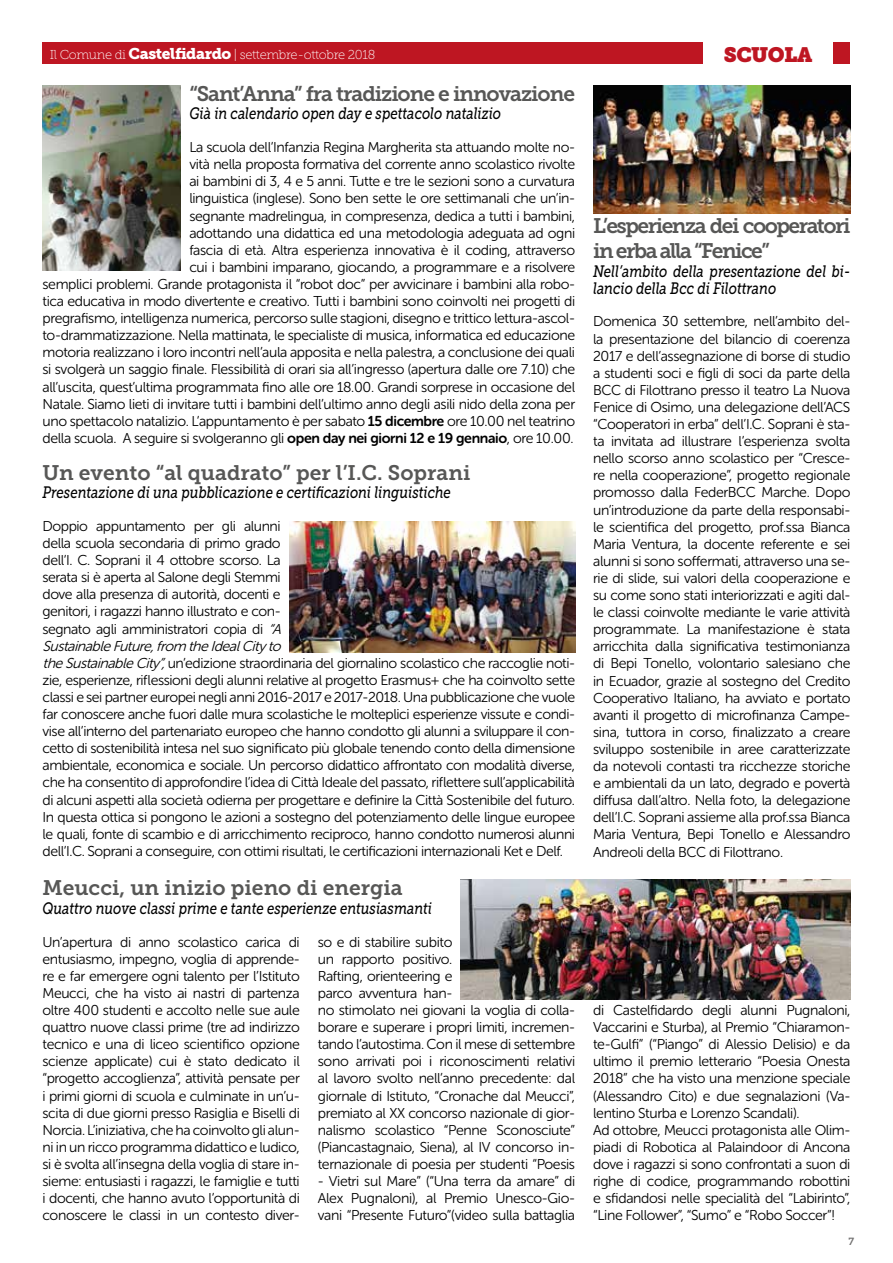
<style>
.page{position:relative;width:893px;height:1263px;background:#fff}
.page>*{position:absolute;margin:0;border:0;box-sizing:border-box;transform-origin:0 0}
.t1{font:21px "Museo Slab 700";color:#575756}
.t2{font:21px/24.8px "Museo Slab 700";letter-spacing:-.07em;color:#575756}
.t3{font:21px "Museo Slab 700";letter-spacing:-.05em;color:#575756}
.t4{font:20.7px "Museo Slab";letter-spacing:-.025em;color:#be1622}
.t5{font:italic 16.5px/17.1px "Museo Slab 500";color:#000;scale:.8 1}
.t6{font:14.25px/17.1px "Museo Sans Rounded 300";letter-spacing:-.025em;color:#000}
.t7{font:12.9px "Museo Slab 100";letter-spacing:-.025em;color:#fff}
.t8{font:10.35px "Museo Slab 700";color:#706f6f}
.s1{font-family:"Museo Slab 900";font-size:15.45px}
.s2{font-family:"Museo Sans Rounded 700"}
.s3{font-style:italic}
</style>
<div class="page">
<div style="left:43px;top:43px;width:807px;height:21px;background:#be1622"></div>
<div style="left:703px;top:37px;width:130px;height:35px;background:#fff"></div>
<img style="left:593px;top:85px;width:257px;height:128px">
<img style="left:289px;top:522px;width:286px;height:130px">
<img style="left:461px;top:879px;width:389px;height:121px">
<img style="left:43px;top:85px;width:138px;height:185px">
<p class="t7" style="left:50px;top:48px;width:327px">Il Comune di <span class="s1">Castelfidardo</span> | settembre-ottobre 2018</p>
<h2 class="t4" style="left:724px;top:43px;width:90px">SCUOLA</h2>
<h1 class="t3" style="left:189px;top:82px;width:387px">“Sant’Anna” fra tradizione e innovazione</h1>
<p class="t5" style="left:189px;top:105px;width:391px">Già in calendario open day e spettacolo natalizio</p>
<p class="t6" style="left:43px;top:139px;width:534px;text-align:right">La scuola dell’Infanzia Regina Margherita sta attuando molte no-<br>vità nella proposta formativa del corrente anno scolastico rivolte<br>ai bambini di 3, 4 e 5 anni. Tutte e tre le sezioni sono a curvatura<br>linguistica (inglese). Sono ben sette le ore settimanali che un’in-<br>segnante madrelingua, in compresenza, dedica a tutti i bambini,<br>adottando una didattica ed una metodologia adeguata ad ogni<br>fascia di età. Altra esperienza innovativa è il coding, attraverso<br>cui i bambini imparano, giocando, a programmare e a risolvere<br>semplici problemi. Grande protagonista il “robot doc” per avvicinare i bambini alla robo&shy;tica educativa in modo divertente e creativo. Tutti i bambini sono coinvolti nei progetti di pregrafismo, intelligenza numerica, percorso sulle stagioni, disegno e trittico lettura-ascol&shy;to-drammatizzazione. Nella mattinata, le specialiste di musica, informatica ed educazione motoria realizzano i loro incontri nell’aula apposita e nella palestra, a conclusione dei quali si svolgerà un saggio finale. Flessibilità di orari sia all’ingresso (apertura dalle ore 7.10) che all’uscita, quest’ultima programmata fino alle ore 18.00. Grandi sorprese in occasione del Natale. Siamo lieti di invitare tutti i bambini dell’ultimo anno degli asili nido della zona per uno spettacolo natalizio. L’appuntamento è per sabato <span class="s2">15 dicembre</span> ore 10.00 nel teatrino della scuola. A seguire si svolgeranno gli <span class="s2">open day nei giorni 12 e 19 gennaio</span>, ore 10.00.</p>
<h1 class="t1" style="left:43px;top:460px;width:429px">Un evento “al quadrato” per l’I.C. Soprani</h1>
<p class="t5" style="left:43px;top:484px;width:512px">Presentazione di una pubblicazione e certificazioni linguistiche</p>
<p class="t6" style="left:43px;top:518px;width:534px">Doppio appuntamento per gli alunni<br>della scuola secondaria di primo grado<br>dell’I. C. Soprani il 4 ottobre scorso. La<br>serata si è aperta al Salone degli Stemmi<br>dove alla presenza di autorità, docenti e<br>genitori, i ragazzi hanno illustrato e con-<br>segnato agli amministratori copia di <span class="s3">“A<br>SustainableFuture,from theIdealCity to<br>theSustainableCity”,</span>un’edizione straordinaria del giornalino scolastico che raccoglie noti&shy;zie, esperienze, riflessioni degli alunni relative al progetto Erasmus+ che ha coinvolto sette classi e sei partner europei negli anni 2016-2017 e 2017-2018. Una pubblicazione che vuole far conoscere anche fuori dalle mura scolastiche le molteplici esperienze vissute e condi&shy;vise all’interno del partenariato europeo che hanno condotto gli alunni a sviluppare il con&shy;cetto di sostenibilità intesa nel suo significato più globale tenendo conto della dimensione ambientale, economica e sociale. Un percorso didattico affrontato con modalità diverse, che ha consentito di approfondire l’idea di Città Ideale del passato, riflettere sull’applicabilità di alcuni aspetti alla società odierna per progettare e definire la Città Sostenibile del futuro.<br>In questa ottica si pongono le azioni a sostegno del potenziamento delle lingue europee le quali, fonte di scambio e di arricchimento reciproco, hanno condotto numerosi alunni dell’I.C. Soprani a conseguire, con ottimi risultati, le certificazioni internazionali Ket e Delf.</p>
<h1 class="t1" style="left:43px;top:876px;width:362px">Meucci, un inizio pieno di energia</h1>
<p class="t5" style="left:43px;top:900px;width:488px">Quattro nuove classi prime e tante esperienze entusiasmanti</p>
<p class="t6" style="left:43px;top:933px;width:259px;text-align:justify">Un’apertura di anno scolastico carica di entusiasmo, impegno, voglia di apprende&shy;re e far emergere ogni talento per l’Istituto Meucci, che ha visto ai nastri di partenza oltre 400 studenti e accolto nelle sue aule quattro nuove classi prime (tre ad indirizzo tecnico e una di liceo scientifico opzione scienze applicate) cui è stato dedicato il “progetto accoglienza”, attività pensate per i primi giorni di scuola e culminate in un’u&shy;scita di due giorni presso Rasiglia e Biselli di Norcia. L’iniziativa, che ha coinvolto gli alun&shy;ni in un ricco programma didattico e ludico, si è svolta all’insegna della voglia di stare in&shy;sieme: entusiasti i ragazzi, le famiglie e tutti i docenti, che hanno avuto l’opportunità di conoscere le classi in un contesto diver-</p>
<p class="t6" style="left:318px;top:933px;width:259px">so e di stabilire subito<br>un rapporto positivo.<br>Rafting, orienteering e<br>parco avventura han-<br>no stimolato nei giovani la voglia di colla&shy;borare e superare i propri limiti, incremen&shy;tando l’autostima. Con il mese di settembre sono arrivati poi i riconoscimenti relativi al lavoro svolto nell’anno precedente: dal giornale di Istituto, “Cronache dal Meucci”, premiato al XX concorso nazionale di gior&shy;nalismo scolastico “Penne Sconosciute” (Piancastagnaio, Siena), al IV concorso in&shy;ternazionale di poesia per studenti “Poesis</p>
<h1 class="t2" style="left:593px;top:214px;width:259px">L’esperienza dei cooperatori in erba alla “Fenice”</h1>
<p class="t5" style="left:593px;top:262px;width:323px">Nell’ambito della presentazione del bi&shy;lancio della Bcc di Filottrano</p>
<p class="t6" style="left:593px;top:313px;width:259px;text-align:justify">Domenica 30 settembre, nell’ambito del&shy;la presentazione del bilancio di coerenza 2017 e dell’assegnazione di borse di studio a studenti soci e figli di soci da parte della BCC di Filottrano presso il teatro La Nuova Fenice di Osimo, una delegazione dell’ACS “Cooperatori in erba” dell’I.C. Soprani è sta&shy;ta invitata ad illustrare l’esperienza svolta nello scorso anno scolastico per “Cresce&shy;re nella cooperazione”, progetto regionale promosso dalla FederBCC Marche. Dopo un’introduzione da parte della responsabi&shy;le scientifica del progetto, prof.ssa Bianca Maria Ventura, la docente referente e sei alunni si sono soffermati, attraverso una se&shy;rie di slide, sui valori della cooperazione e su come sono stati interiorizzati e agiti dal&shy;le classi coinvolte mediante le varie attività programmate. La manifestazione è stata arricchita dalla significativa testimonianza di Bepi Tonello, volontario salesiano che in Ecuador, grazie al sostegno del Credito Cooperativo Italiano, ha avviato e portato avanti il progetto di microfinanza Campe&shy;sina, tuttora in corso, finalizzato a creare sviluppo sostenibile in aree caratterizzate da notevoli contasti tra ricchezze storiche e ambientali da un lato, degrado e povertà diffusa dall’altro. Nella foto, la delegazione dell’I.C. Soprani assieme alla prof.ssa Bianca Maria Ventura, Bepi Tonello e Alessandro Andreoli della BCC di Filottrano.</p>
<p class="t6" style="left:593px;top:1002px;width:259px">di Castelfidardo degli alunni Pugnaloni, Vaccarini e Sturba), al Premio “Chiaramon&shy;te-Gulfi” (“Piango” di Alessio Delisio) e da ultimo il premio letterario “Poesia Onesta 2018” che ha visto una menzione speciale (Alessandro Cito) e due segnalazioni (Va&shy;lentino Sturba e Lorenzo Scandali).<br>Ad ottobre, Meucci protagonista alle Olim&shy;piadi di Robotica al Palaindoor di Ancona dove i ragazzi si sono confrontati a suon di righe di codice, programmando robottini e sfidandosi nelle specialità del “Labirinto”, “Line Follower”, “Sumo” e “Robo Soccer”!</p>
<p class="t6" style="left:318px;top:1173px;width:259px;text-align:justify">- Vietri sul Mare” (“Una terra da amare” di Alex Pugnaloni), al Premio Unesco-Gio&shy;vani “Presente Futuro”(video sulla battaglia</p>
<p class="t8" style="left:848px;top:1236px;width:7px">7</p>
</div>
